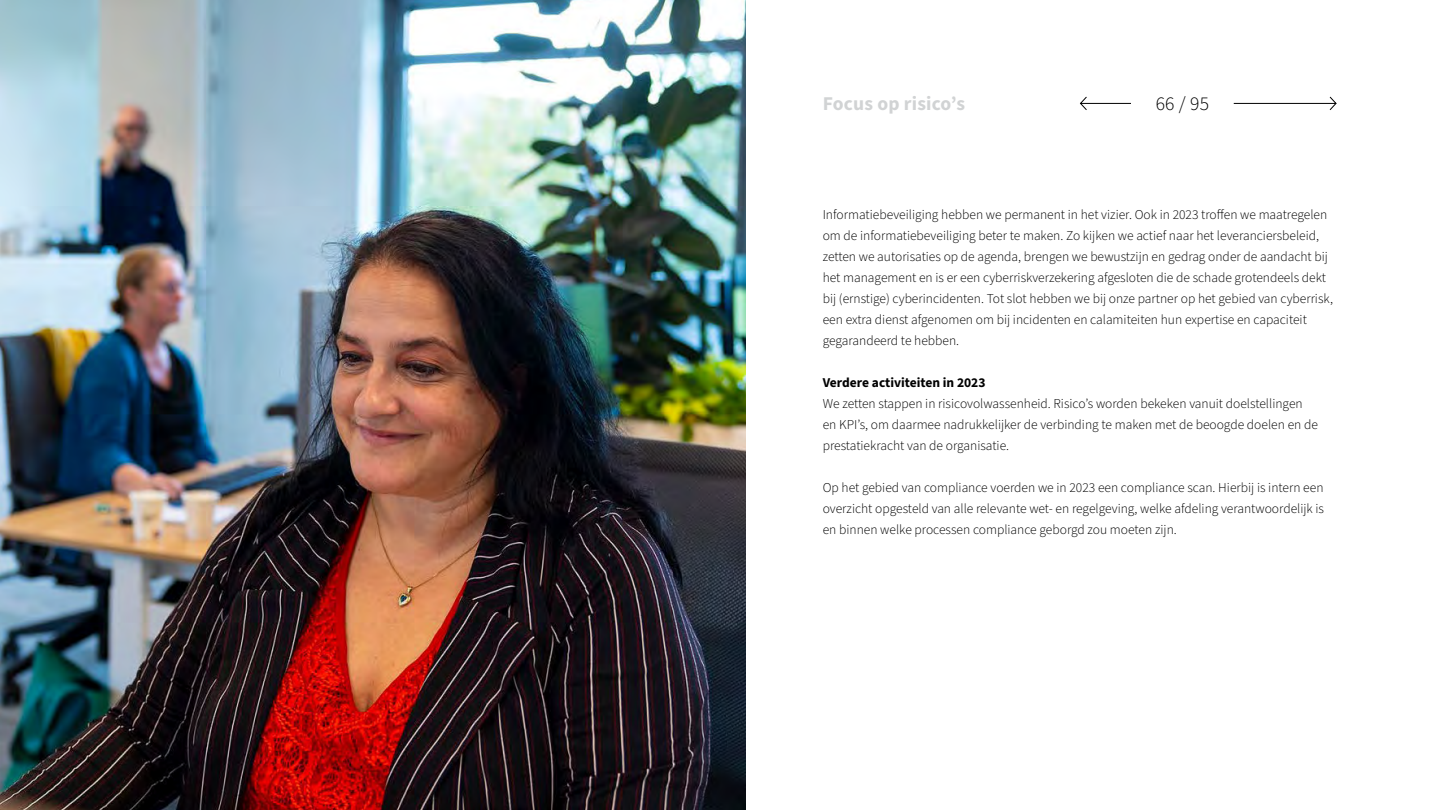
<style>
.page{position:relative;width:1440px;height:810px;background:#fff}
.page>*{position:absolute;margin:0;border:0;box-sizing:border-box;transform-origin:0 0}
.t1{font:700 19.5px "Source Sans 3";letter-spacing:.01em;color:#d1d3d4}
.t2{font:300 19.5px "Source Sans 3";color:#000}
.t3{font:300 13.5px/21px "Source Sans 3";color:#000}
.t4{font:700 13.5px "Source Sans 3";color:#000}
</style>
<div class="page">
<svg style="left:1233px;top:96px;width:104px;height:14px"></svg>
<svg style="left:1080px;top:96px;width:51px;height:14px"></svg>
<img style="left:0;top:0;width:745px;height:810px">
<h1 class="t1" style="left:823px;top:90px;width:144px">Focus op risico’s</h1>
<h1 class="t2" style="left:1156px;top:90px;width:55px">66 / 95</h1>
<p class="t3" style="left:823px;top:204px;width:512px">Informatiebeveiliging hebben we permanent in het vizier. Ook in 2023 troffen we maatregelen om de informatiebeveiliging beter te maken. Zo kijken we actief naar het leveranciersbeleid, zetten we autorisaties op de agenda, brengen we bewustzijn en gedrag onder de aandacht bij het management en is er een cyberriskverzekering afgesloten die de schade grotendeels dekt bij (ernstige) cyberincidenten. Tot slot hebben we bij onze partner op het gebied van cyberrisk, een extra dienst afgenomen om bij incidenten en calamiteiten hun expertise en capaciteit gegarandeerd te hebben.</p>
<p class="t4" style="left:823px;top:374px;width:164px">Verdere activiteiten in 2023</p>
<p class="t3" style="left:823px;top:393px;width:497px">We zetten stappen in risicovolwassenheid. Risico’s worden bekeken vanuit doelstellingen en KPI’s, om daarmee nadrukkelijker de verbinding te maken met de beoogde doelen en de prestatiekracht van de organisatie.</p>
<p class="t3" style="left:823px;top:478px;width:503px;text-align:justify">Op het gebied van compliance voerden we in 2023 een compliance scan. Hierbij is intern een overzicht opgesteld van alle relevante wet- en regelgeving, welke afdeling verantwoordelijk is en binnen welke processen compliance geborgd zou moeten zijn.</p>
</div>
